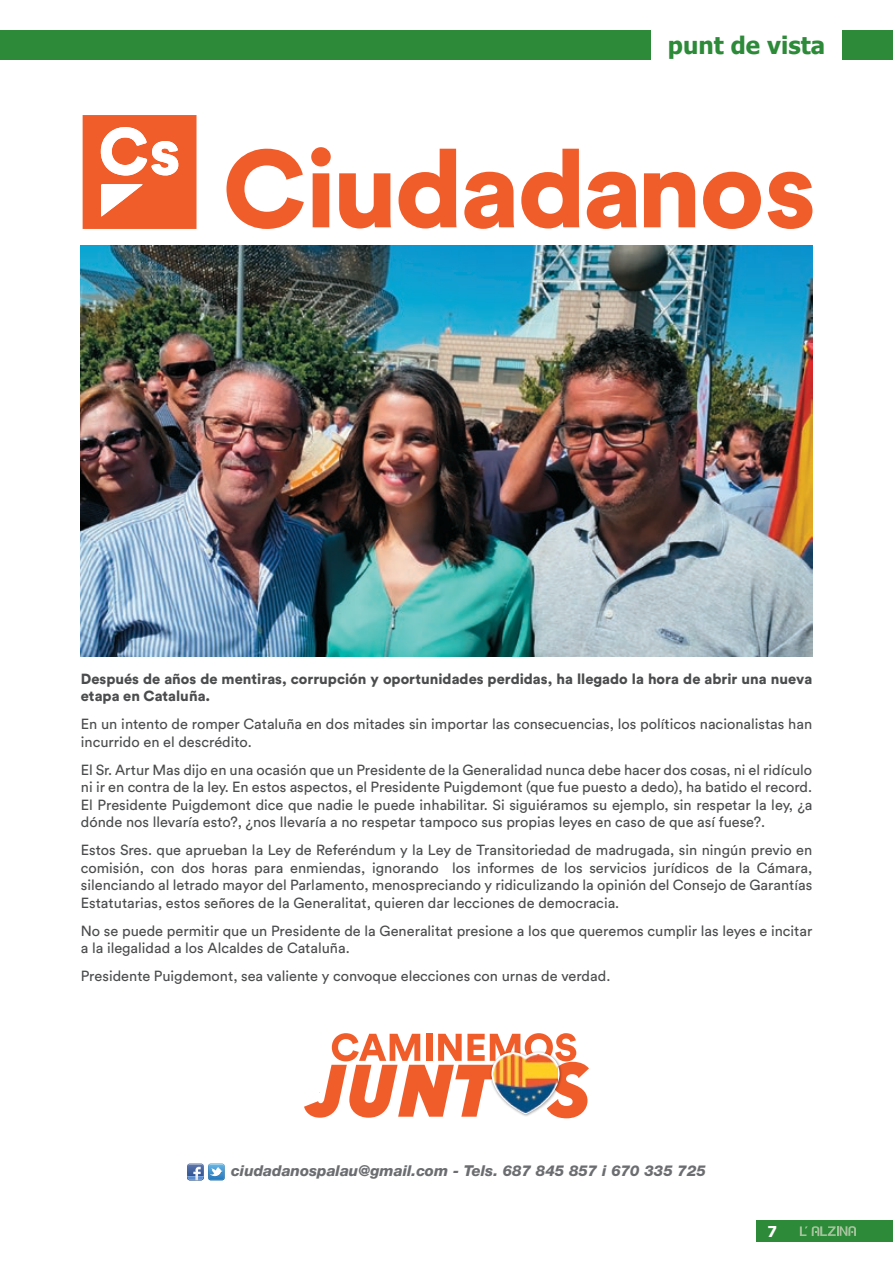
<style>
.page{position:relative;width:893px;height:1263px;background:#fff}
.page>*{position:absolute;margin:0;border:0;box-sizing:border-box;transform-origin:0 0}
.t1{font:700 24px "Tahoma";color:#2c8a38}
.t2{font:italic 800 15px "Helvetica Neue LT Std";color:#6c6d70}
.t3{font:700 15px "Tahoma";color:#fff}
.t4{font:14.55px/17.4px "Circular Std";color:#4b4c4d}
.t5{font:900 14.55px/17.4px "Circular Std";color:#4b4c4d}
</style>
<div class="page">
<div style="left:757px;top:1220px;width:136px;height:22px;background:#2c8a38"></div>
<svg style="left:800px;top:1226px;width:56px;height:10px"></svg>
<div style="left:0;top:30px;width:651px;height:30px;background:#2c8a38"></div>
<div style="left:842px;top:30px;width:51px;height:30px;background:#2c8a38"></div>
<svg style="left:83px;top:115px;width:113px;height:114px"></svg>
<svg style="left:226px;top:149px;width:78px;height:80px"></svg>
<svg style="left:311px;top:147px;width:20px;height:80px"></svg>
<svg style="left:339px;top:173px;width:52px;height:55px"></svg>
<svg style="left:399px;top:149px;width:58px;height:79px"></svg>
<svg style="left:464px;top:172px;width:50px;height:57px"></svg>
<svg style="left:521px;top:149px;width:58px;height:79px"></svg>
<svg style="left:587px;top:172px;width:50px;height:57px"></svg>
<svg style="left:644px;top:172px;width:51px;height:55px"></svg>
<svg style="left:703px;top:172px;width:58px;height:57px"></svg>
<svg style="left:768px;top:172px;width:44px;height:57px"></svg>
<svg style="left:304px;top:1033px;width:285px;height:85px"></svg>
<img style="left:493px;top:1054px;width:65px;height:58px">
<svg style="left:187px;top:1163px;width:38px;height:17px"></svg>
<img style="left:81px;top:245px;width:731px;height:412px">
<h1 class="t1" style="left:668px;top:28px;width:159px">punt de vista</h1>
<p class="t5" style="left:81px;top:669px;width:733px">Después de años de mentiras, corrupción y oportunidades perdidas, ha llegado la hora de abrir una nueva etapa en Cataluña.</p>
<p class="t4" style="left:81px;top:715px;width:733px">En un intento de romper Cataluña en dos mitades sin importar las consecuencias, los políticos nacionalistas han incurrido en el descrédito.</p>
<p class="t4" style="left:81px;top:761px;width:733px;text-align:justify">El Sr. Artur Mas dijo en una ocasión que un Presidente de la Generalidad nunca debe hacer dos cosas, ni el ridículo ni ir en contra de la ley. En estos aspectos, el Presidente Puigdemont (que fue puesto a dedo), ha batido el record.<br>El Presidente Puigdemont dice que nadie le puede inhabilitar. Si siguiéramos su ejemplo, sin respetar la ley, ¿a dónde nos llevaría esto?, ¿nos llevaría a no respetar tampoco sus propias leyes en caso de que así fuese?.</p>
<p class="t4" style="left:81px;top:841px;width:733px;text-align:justify">Estos Sres. que aprueban la Ley de Referéndum y la Ley de Transitoriedad de madrugada, sin ningún previo en comisión, con dos horas para enmiendas, ignorando los informes de los servicios jurídicos de la Cámara, silenciando al letrado mayor del Parlamento, menospreciando y ridiculizando la opinión del Consejo de Garantías Estatutarias, estos señores de la Generalitat, quieren dar lecciones de democracia.</p>
<p class="t4" style="left:81px;top:922px;width:733px">No se puede permitir que un Presidente de la Generalitat presione a los que queremos cumplir las leyes e incitar a la ilegalidad a los Alcaldes de Cataluña.</p>
<p class="t4" style="left:81px;top:967px;width:531px">Presidente Puigdemont, sea valiente y convoque elecciones con urnas de verdad.</p>
<p class="t2" style="left:231px;top:1161px;width:476px">ciudadanospalau@gmail.com - Tels. 687 845 857 i 670 335 725</p>
<p class="t3" style="left:767px;top:1221px;width:11px">7</p>
</div>
